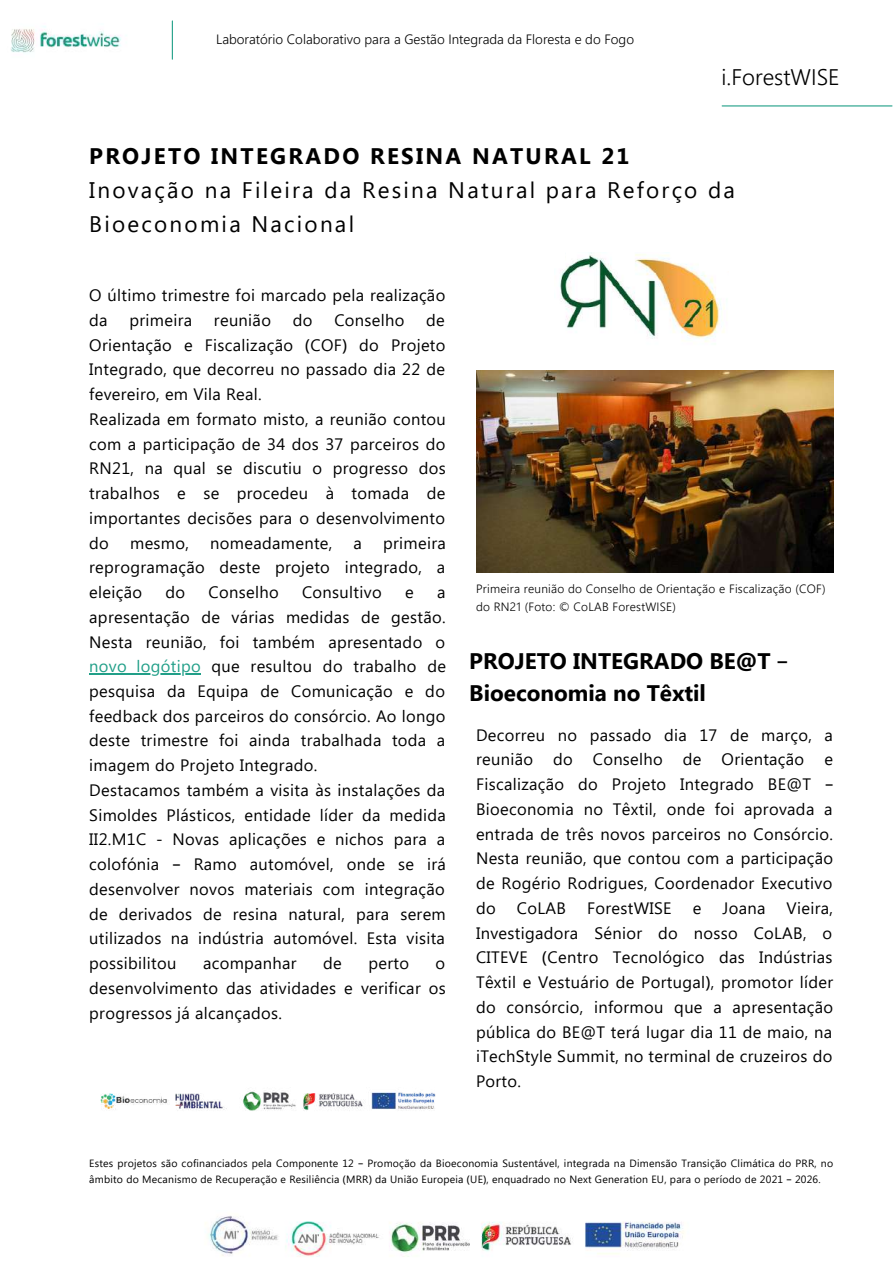
<style>
.page{position:relative;width:893px;height:1264px;background:#fff}
.page>*{position:absolute;margin:0;border:0;box-sizing:border-box;transform-origin:0 0}
.t1{font:22.5px/33.8px "Segoe UI";letter-spacing:.1em;color:#000}
.t2{font:700 22.5px/31.5px "Segoe UI";color:#000}
.t3{font:700 22.5px "Segoe UI";letter-spacing:.1em;color:#000}
.t4{font:300 22.5px "Segoe UI";color:#000}
.t5{font:16.5px/24.8px "Segoe UI";letter-spacing:.02em;color:#000;text-align:justify}
.t6{font:300 13.5px "Segoe UI";color:#000}
.t7{font:300 12px/18px "Segoe UI";letter-spacing:.02em;color:#000}
.t8{font:10.5px/15.8px "Segoe UI";letter-spacing:.02em;color:#000}
.s1{font-family:"Noto Sans"}
.s2{color:#219f88}
.s3{font-family:"Noto Sans Gurmukhi"}
.s4{font-family:"Noto Sans Gurmukhi";font-weight:400}
</style>
<div class="page">
<hr style="left:722px;top:105px;width:169px;height:1px;background:#219f88">
<img style="left:208px;top:1216px;width:476px;height:41px">
<img style="left:100px;top:1090px;width:336px;height:21px">
<img style="left:476px;top:371px;width:357px;height:201px">
<img style="left:11px;top:26px;width:110px;height:27px">
<hr style="left:172px;top:21px;width:1px;height:38px;background:#219f88">
<hr style="left:89px;top:673px;width:112px;height:1px;background:#219f88">
<img style="left:559px;top:252px;width:166px;height:90px">
<div style="left:699px;top:240px;width:43px;height:30px;background:#fff"></div>
<div style="left:517px;top:237px;width:48px;height:30px;background:#fff"></div>
<p class="t6" style="left:216px;top:29px;width:419px">Laboratório Colaborativo para a Gestão Integrada da Floresta e do Fogo</p>
<h1 class="t4" style="left:721px;top:61px;width:119px">i.ForestWISE</h1>
<h1 class="t3" style="left:89px;top:140px;width:541px">PROJETO INTEGRADO RESINA NATURAL 21</h1>
<h1 class="t1" style="left:89px;top:172px;width:647px">Inovação na Fileira da Resina Natural para Reforço da<br>Bioeconomia Nacional</h1>
<p class="t5" style="left:89px;top:282px;width:357px">O último trimestre foi marcado pela realização da</p>
<p class="t5" style="left:89px;top:307px;width:358px;text-align:left;text-indent:337px">de<br>Orientação e Fiscalização <span class="s1">(</span>COF<span class="s1">)</span> do Projeto<br>Integrado, que decorreu no passado dia 22 de fevereiro, em Vila Real.<br>Realizada em formato misto, a reunião contou com a participação de 34 dos 37 parceiros do<br>RN21, na qual se discutiu o progresso dos trabalhos e se procedeu à tomada de importantes decisões para o desenvolvimento do</p>
<p class="t5" style="left:129px;top:307px;width:64px">primeira</p>
<p class="t5" style="left:214px;top:307px;width:58px">reunião</p>
<p class="t5" style="left:293px;top:307px;width:21px">do</p>
<p class="t5" style="left:334px;top:307px;width:72px">Conselho</p>
<p class="t5" style="left:130px;top:529px;width:60px">mesmo,</p>
<p class="t5" style="left:210px;top:529px;width:124px">nomeadamente,</p>
<p class="t5" style="left:353px;top:529px;width:10px">a</p>
<p class="t5" style="left:89px;top:529px;width:358px;text-indent:294px">primeira reprogramação deste projeto integrado, a eleição</p>
<p class="t5" style="left:165px;top:579px;width:21px">do</p>
<p class="t5" style="left:208px;top:579px;width:72px">Conselho</p>
<p class="t5" style="left:302px;top:579px;width:81px">Consultivo</p>
<p class="t5" style="left:405px;top:579px;width:10px">e</p>
<p class="t5" style="left:89px;top:579px;width:358px;text-align:left;text-indent:348px">a apresentação de várias medidas de gestão.<br>Nesta reunião, foi também apresentado o <span class="s2">novo logótipo</span> que resultou do trabalho de pesquisa da Equipa de Comunicação e do feedback dos parceiros do consórcio. Ao longo deste trimestre foi ainda trabalhada toda a imagem do Projeto Integrado.<br>Destacamos também a visita às instalações da Simoldes Plásticos, entidade líder da medida II2.M1C - Novas aplicações e nichos para a colofónia <span class="s3">–</span> Ramo automóvel, onde se irá desenvolver novos materiais com integração de derivados de resina natural, para serem utilizados na indústria automóvel. Esta visita possibilitou</p>
<p class="t5" style="left:203px;top:949px;width:95px">acompanhar</p>
<p class="t5" style="left:323px;top:949px;width:20px">de</p>
<p class="t5" style="left:368px;top:949px;width:42px">perto</p>
<p class="t5" style="left:89px;top:949px;width:358px;text-indent:346px">o desenvolvimento das atividades e verificar os progressos já alcançados.</p>
<p class="t7" style="left:476px;top:579px;width:351px">Primeira reunião do Conselho de Orientação e Fiscalização (COF) do RN21 (Foto: © CoLAB ForestWISE)</p>
<h1 class="t2" style="left:469px;top:644px;width:320px">PROJETO INTEGRADO BE@T <span class="s4">–<br></span>Bioeconomia no Têxtil</h1>
<p class="t5" style="left:476px;top:721px;width:358px">Decorreu no passado dia 17 de março, a reunião do Conselho de Orientação e Fiscalização do Projeto Integrado BE@T <span class="s3">– </span>Bioeconomia no Têxtil, onde foi aprovada a entrada de três novos parceiros no Consórcio.<br>Nesta reunião, que contou com a participação de Rogério Rodrigues, Coordenador Executivo do</p>
<p class="t5" style="left:476px;top:894px;width:359px;text-indent:310px">Vieira, Investigadora Sénior do nosso CoLAB, o CITEVE <span class="s1">(</span>Centro Tecnológico das Indústrias Têxtil e Vestuário de Portugal<span class="s1">)</span>, promotor líder do consórcio, informou que a apresentação pública do BE@T terá lugar dia 11 de maio, na iTechStyle Summit, no terminal de cruzeiros do Porto.</p>
<p class="t5" style="left:517px;top:894px;width:50px">CoLAB</p>
<p class="t5" style="left:587px;top:894px;width:86px">ForestWISE</p>
<p class="t5" style="left:692px;top:894px;width:10px">e</p>
<p class="t5" style="left:722px;top:894px;width:44px">Joana</p>
<p class="t8" style="left:89px;top:1154px;width:745px">Estes projetos são cofinanciados pela Componente 12 <span class="s3">–</span> Promoção da Bioeconomia Sustentável, integrada na Dimensão Transição Climática do PRR, no âmbito do Mecanismo de Recuperação e Resiliência <span class="s1">(</span>MRR<span class="s1">)</span> da União Europeia <span class="s1">(</span>UE<span class="s1">)</span>, enquadrado no Next Generation EU, para o período de 2021 <span class="s3">–</span> 2026.</p>
</div>
